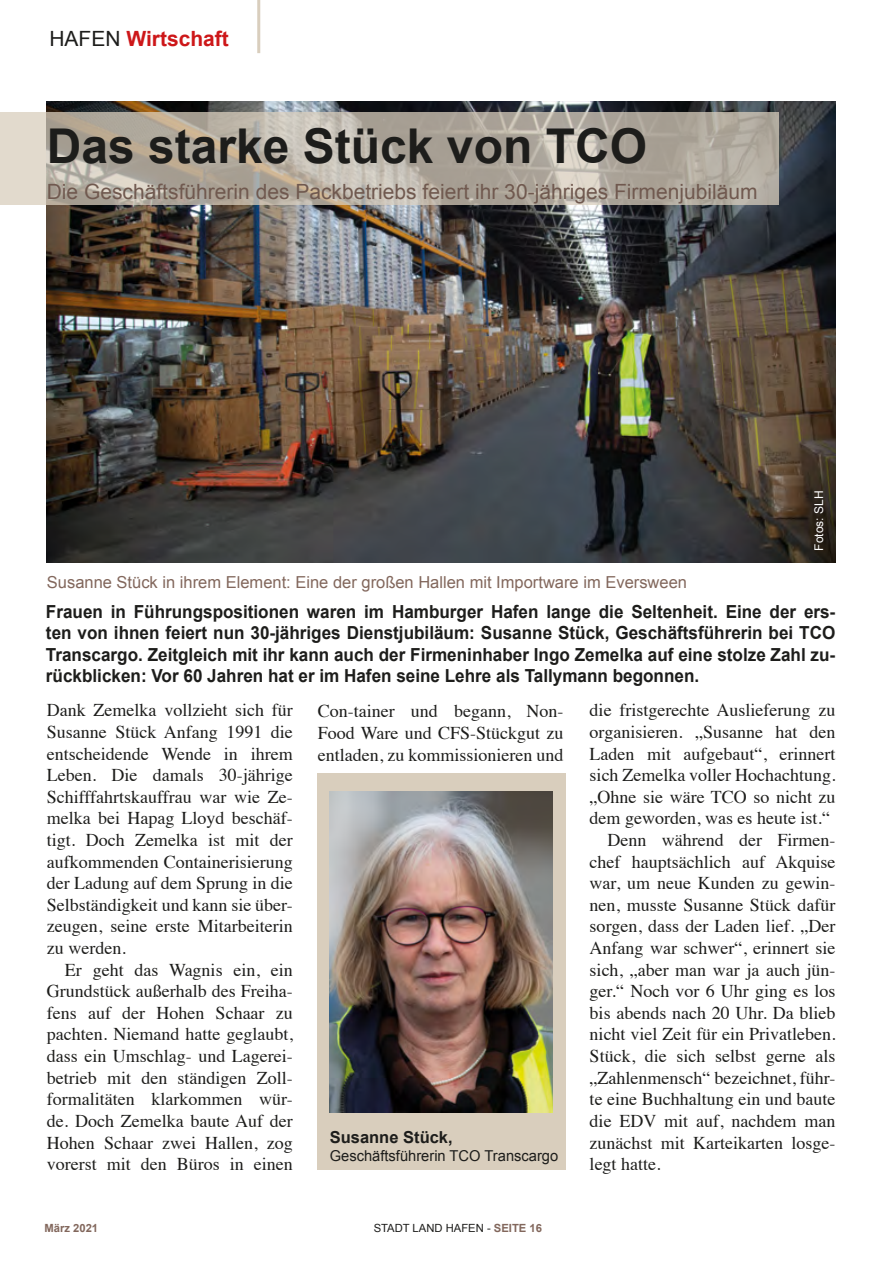
<style>
.page{position:relative;width:893px;height:1263px;background:#fff}
.page>*{position:absolute;margin:0;border:0;box-sizing:border-box;transform-origin:0 0}
.t1{font:700 48px "Arial";color:#1d1d1b}
.t2{font:21px "Arial";color:#70594f}
.t3{font:700 21px "Arial";color:#cd1719}
.t4{font:18px/21.6px "Times";color:#1d1d1b;text-align:justify}
.t5{font:700 18px/21.6px "Arial";color:#1d1d1b;text-align:justify;scale:.95 1}
.t6{font:16.5px "Arial";color:#82675c}
.t7{font:700 16.5px "Arial";color:#1d1d1b}
.t8{font:15px "Arial";color:#1d1d1b}
.t9{font:12px "Arial";color:#fff}
.t10{font:11.25px "Arial";color:#1d1d1b}
.t11{font:700 11.25px "Arial";color:#82675c}
.s1{font-weight:400;color:#1d1d1b}
.s2{font-weight:700;color:#82675c}
</style>
<div class="page">
<hr style="left:257px;top:0;width:3px;height:53px;background:#d9cebd">
<img style="left:47px;top:102px;width:788px;height:460px">
<svg style="left:0;top:112px;width:778px;height:93px"></svg>
<div style="left:318px;top:773px;width:248px;height:397px;background:#d9cebd"></div>
<img style="left:330px;top:792px;width:223px;height:320px">
<p class="t3" style="left:49px;top:25px;width:181px"><span class="s1">HAFEN</span> Wirtschaft</p>
<h1 class="t1" style="left:47px;top:114px;width:602px">Das starke Stück von TCO</h1>
<p class="t2" style="left:47px;top:178px;width:712px">Die Geschäftsführerin des Packbetriebs feiert ihr 30-jähriges Firmenjubiläum</p>
<p class="t6" style="left:47px;top:571px;width:642px">Susanne Stück in ihrem Element: Eine der großen Hallen mit Importware im Eversween</p>
<p class="t9" style="left:811px;top:551px;width:62px;rotate:-90deg">Fotos: SLH</p>
<p class="t5" style="left:46px;top:601px;width:832px">Frauen in Führungspositionen waren im Hamburger Hafen lange die Seltenheit. Eine der ers&shy;ten von ihnen feiert nun 30-jähriges Dienstjubiläum: Susanne Stück, Geschäftsführerin bei TCO Transcargo. Zeitgleich mit ihr kann auch der Firmeninhaber Ingo Zemelka auf eine stolze Zahl zu&shy;rückblicken: Vor 60 Jahren hat er im Hafen seine Lehre als Tallymann begonnen.</p>
<p class="t4" style="left:47px;top:698px;width:247px">Dank Zemelka vollzieht sich für Susanne Stück Anfang 1991 die entscheidende Wende in ihrem Leben. Die damals 30-jährige Schifffahrtskauffrau war wie Ze&shy;melka bei Hapag Lloyd beschäf&shy;tigt. Doch Zemelka ist mit der aufkommenden Containerisierung der Ladung auf dem Sprung in die Selbständigkeit und kann sie über&shy;zeugen, seine erste Mitarbeiterin zu werden.</p>
<p class="t4" style="left:47px;top:957px;width:247px;text-indent:18px">Er geht das Wagnis ein, ein Grundstück außerhalb des Freiha&shy;fens auf der Hohen Schaar zu pachten. Niemand hatte geglaubt, dass ein Umschlag- und Lagerei&shy;betrieb mit den ständigen Zoll&shy;formalitäten klarkommen wür&shy;de. Doch Zemelka baute Auf der Hohen Schaar zwei Hallen, zog vorerst mit den Büros in einen</p>
<p class="t4" style="left:590px;top:698px;width:247px">die fristgerechte Auslieferung zu</p>
<p class="t4" style="left:590px;top:720px;width:247px">organisieren. „Susanne hat den</p>
<p class="t4" style="left:590px;top:741px;width:247px">Laden mit aufgebaut“, erinnert</p>
<p class="t4" style="left:590px;top:763px;width:247px">sich Zemelka voller Hochachtung.</p>
<p class="t4" style="left:590px;top:784px;width:247px">„Ohne sie wäre TCO so nicht zu</p>
<p class="t4" style="left:590px;top:806px;width:242px">dem geworden, was es heute ist.“</p>
<p class="t4" style="left:608px;top:828px;width:229px">Denn während der Firmen-</p>
<p class="t4" style="left:590px;top:849px;width:247px">chef hauptsächlich auf Akquise</p>
<p class="t4" style="left:590px;top:871px;width:247px">war, um neue Kunden zu gewin-</p>
<p class="t4" style="left:590px;top:892px;width:247px">nen, musste Susanne Stück dafür</p>
<p class="t4" style="left:590px;top:914px;width:247px">sorgen, dass der Laden lief. „Der</p>
<p class="t4" style="left:590px;top:936px;width:247px">Anfang war schwer“, erinnert sie</p>
<p class="t4" style="left:590px;top:957px;width:247px">sich, „aber man war ja auch jün-</p>
<p class="t4" style="left:590px;top:979px;width:247px">ger.“ Noch vor 6 Uhr ging es los</p>
<p class="t4" style="left:590px;top:1000px;width:247px">bis abends nach 20 Uhr. Da blieb</p>
<p class="t4" style="left:590px;top:1022px;width:247px">nicht viel Zeit für ein Privatleben.</p>
<p class="t4" style="left:590px;top:1044px;width:247px">Stück, die sich selbst gerne als</p>
<p class="t4" style="left:590px;top:1065px;width:247px">„Zahlenmensch“ bezeichnet, führ-</p>
<p class="t4" style="left:590px;top:1087px;width:247px">te eine Buchhaltung ein und baute</p>
<p class="t4" style="left:590px;top:1108px;width:247px">die EDV mit auf, nachdem man</p>
<p class="t4" style="left:590px;top:1130px;width:247px">zunächst mit Karteikarten losge-</p>
<p class="t4" style="left:590px;top:1152px;width:72px">legt hatte.</p>
<p class="t4" style="left:318px;top:699px;width:247px">Con-tainer und begann, Non-Food Ware und CFS-Stückgut zu entladen, zu kommissionieren und</p>
<p class="t7" style="left:330px;top:1126px;width:124px">Susanne Stück,</p>
<p class="t8" style="left:330px;top:1145px;width:230px">Geschäftsführerin TCO Transcargo</p>
<p class="t11" style="left:44px;top:1221px;width:55px">März 2021</p>
<p class="t10" style="left:374px;top:1221px;width:170px">STADT LAND HAFEN - <span class="s2">SEITE 16</span></p>
</div>
